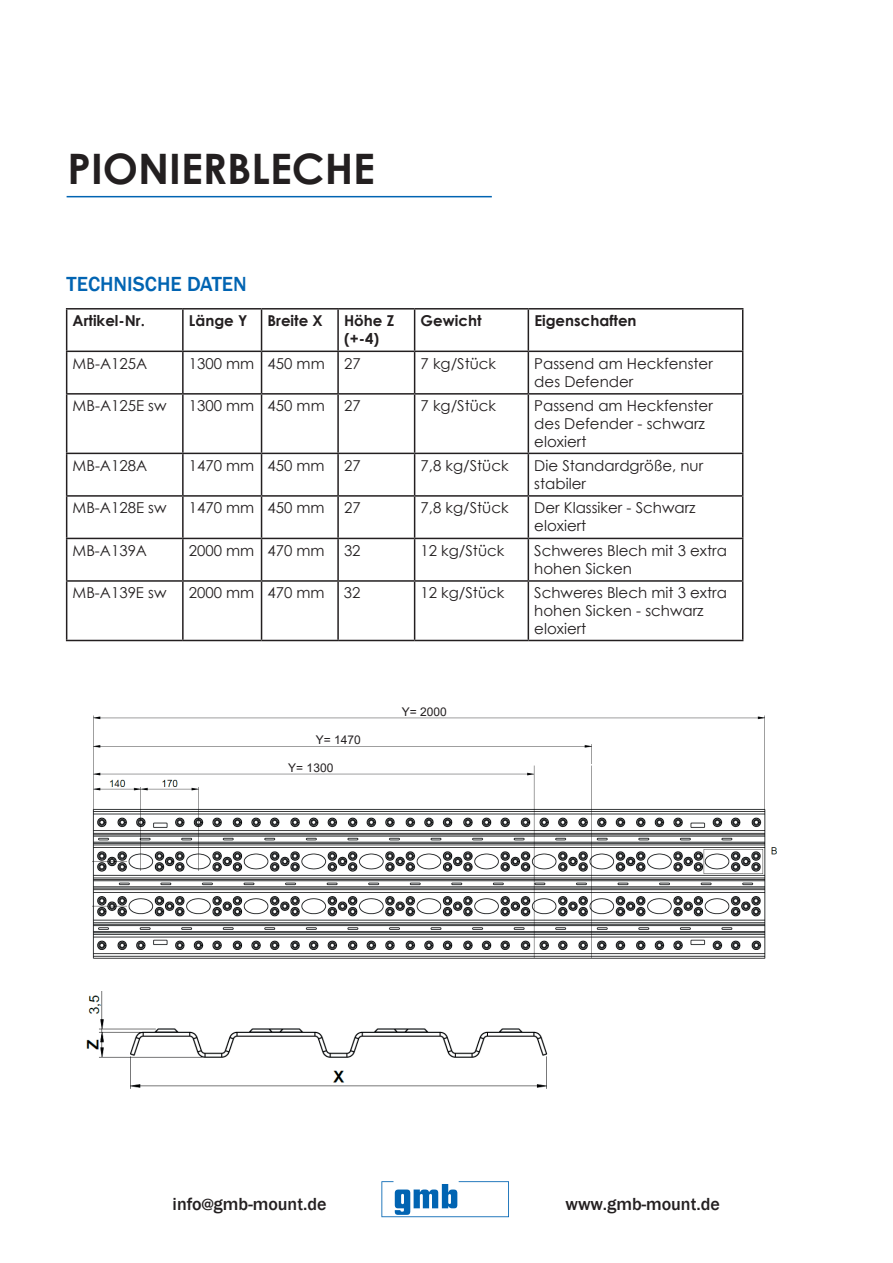
<style>
.page{position:relative;width:893px;height:1263px;background:#fff}
.page>*{position:absolute;margin:0;border:0;box-sizing:border-box;transform-origin:0 0}
.t1{font:700 42px "Century Gothic";color:#231f20}
.t2{font:500 21px "Franklin Gothic";color:#0164b2}
.t3{font:500 18px "Franklin Gothic";color:#231f20}
.t4{font:15px/18px "Century Gothic";color:#231f20}
.t5{font:700 15px/18px "Century Gothic";color:#231f20}
.t6{font:12px "Arial";color:#231f20}
.s1{font-size:16.5px}
</style>
<div class="page">
<hr style="left:66px;top:308px;width:117px;height:2px;background:#231f20">
<hr style="left:66px;top:310px;width:1px;height:41px;background:#231f20">
<hr style="left:183px;top:308px;width:79px;height:2px;background:#231f20">
<hr style="left:182px;top:310px;width:2px;height:41px;background:#231f20">
<hr style="left:262px;top:308px;width:76px;height:2px;background:#231f20">
<hr style="left:261px;top:310px;width:1px;height:41px;background:#231f20">
<hr style="left:338px;top:308px;width:77px;height:2px;background:#231f20">
<hr style="left:337px;top:310px;width:2px;height:41px;background:#231f20">
<hr style="left:415px;top:308px;width:113px;height:2px;background:#231f20">
<hr style="left:414px;top:310px;width:1px;height:41px;background:#231f20">
<hr style="left:528px;top:308px;width:215px;height:2px;background:#231f20">
<hr style="left:528px;top:310px;width:1px;height:41px;background:#231f20">
<hr style="left:742px;top:310px;width:1px;height:41px;background:#231f20">
<hr style="left:66px;top:351px;width:117px;height:1px;background:#231f20">
<hr style="left:66px;top:352px;width:1px;height:41px;background:#231f20">
<hr style="left:183px;top:351px;width:79px;height:1px;background:#231f20">
<hr style="left:182px;top:352px;width:2px;height:41px;background:#231f20">
<hr style="left:262px;top:351px;width:76px;height:1px;background:#231f20">
<hr style="left:261px;top:352px;width:1px;height:41px;background:#231f20">
<hr style="left:338px;top:351px;width:77px;height:1px;background:#231f20">
<hr style="left:337px;top:352px;width:2px;height:41px;background:#231f20">
<hr style="left:415px;top:351px;width:113px;height:1px;background:#231f20">
<hr style="left:414px;top:352px;width:1px;height:41px;background:#231f20">
<hr style="left:528px;top:351px;width:215px;height:1px;background:#231f20">
<hr style="left:528px;top:352px;width:1px;height:41px;background:#231f20">
<hr style="left:742px;top:352px;width:1px;height:41px;background:#231f20">
<hr style="left:66px;top:393px;width:117px;height:2px;background:#231f20">
<hr style="left:66px;top:395px;width:1px;height:58px;background:#231f20">
<hr style="left:183px;top:393px;width:79px;height:2px;background:#231f20">
<hr style="left:182px;top:395px;width:2px;height:58px;background:#231f20">
<hr style="left:262px;top:393px;width:76px;height:2px;background:#231f20">
<hr style="left:261px;top:395px;width:1px;height:58px;background:#231f20">
<hr style="left:338px;top:393px;width:77px;height:2px;background:#231f20">
<hr style="left:337px;top:395px;width:2px;height:58px;background:#231f20">
<hr style="left:415px;top:393px;width:113px;height:2px;background:#231f20">
<hr style="left:414px;top:395px;width:1px;height:58px;background:#231f20">
<hr style="left:528px;top:393px;width:215px;height:2px;background:#231f20">
<hr style="left:528px;top:395px;width:1px;height:58px;background:#231f20">
<hr style="left:742px;top:395px;width:1px;height:58px;background:#231f20">
<hr style="left:66px;top:453px;width:117px;height:1px;background:#231f20">
<hr style="left:66px;top:454px;width:1px;height:41px;background:#231f20">
<hr style="left:183px;top:453px;width:79px;height:1px;background:#231f20">
<hr style="left:182px;top:454px;width:2px;height:41px;background:#231f20">
<hr style="left:262px;top:453px;width:76px;height:1px;background:#231f20">
<hr style="left:261px;top:454px;width:1px;height:41px;background:#231f20">
<hr style="left:338px;top:453px;width:77px;height:1px;background:#231f20">
<hr style="left:337px;top:454px;width:2px;height:41px;background:#231f20">
<hr style="left:415px;top:453px;width:113px;height:1px;background:#231f20">
<hr style="left:414px;top:454px;width:1px;height:41px;background:#231f20">
<hr style="left:528px;top:453px;width:215px;height:1px;background:#231f20">
<hr style="left:528px;top:454px;width:1px;height:41px;background:#231f20">
<hr style="left:742px;top:454px;width:1px;height:41px;background:#231f20">
<hr style="left:66px;top:495px;width:117px;height:2px;background:#231f20">
<hr style="left:66px;top:497px;width:1px;height:41px;background:#231f20">
<hr style="left:183px;top:495px;width:79px;height:2px;background:#231f20">
<hr style="left:182px;top:497px;width:2px;height:41px;background:#231f20">
<hr style="left:262px;top:495px;width:76px;height:2px;background:#231f20">
<hr style="left:261px;top:497px;width:1px;height:41px;background:#231f20">
<hr style="left:338px;top:495px;width:77px;height:2px;background:#231f20">
<hr style="left:337px;top:497px;width:2px;height:41px;background:#231f20">
<hr style="left:415px;top:495px;width:113px;height:2px;background:#231f20">
<hr style="left:414px;top:497px;width:1px;height:41px;background:#231f20">
<hr style="left:528px;top:495px;width:215px;height:2px;background:#231f20">
<hr style="left:528px;top:497px;width:1px;height:41px;background:#231f20">
<hr style="left:742px;top:497px;width:1px;height:41px;background:#231f20">
<hr style="left:66px;top:538px;width:117px;height:1px;background:#231f20">
<hr style="left:66px;top:539px;width:1px;height:41px;background:#231f20">
<hr style="left:183px;top:538px;width:79px;height:1px;background:#231f20">
<hr style="left:182px;top:539px;width:2px;height:41px;background:#231f20">
<hr style="left:262px;top:538px;width:76px;height:1px;background:#231f20">
<hr style="left:261px;top:539px;width:1px;height:41px;background:#231f20">
<hr style="left:338px;top:538px;width:77px;height:1px;background:#231f20">
<hr style="left:337px;top:539px;width:2px;height:41px;background:#231f20">
<hr style="left:415px;top:538px;width:113px;height:1px;background:#231f20">
<hr style="left:414px;top:539px;width:1px;height:41px;background:#231f20">
<hr style="left:528px;top:538px;width:215px;height:1px;background:#231f20">
<hr style="left:528px;top:539px;width:1px;height:41px;background:#231f20">
<hr style="left:742px;top:539px;width:1px;height:41px;background:#231f20">
<hr style="left:66px;top:580px;width:117px;height:2px;background:#231f20">
<hr style="left:66px;top:582px;width:1px;height:58px;background:#231f20">
<hr style="left:183px;top:580px;width:79px;height:2px;background:#231f20">
<hr style="left:182px;top:582px;width:2px;height:58px;background:#231f20">
<hr style="left:262px;top:580px;width:76px;height:2px;background:#231f20">
<hr style="left:261px;top:582px;width:1px;height:58px;background:#231f20">
<hr style="left:338px;top:580px;width:77px;height:2px;background:#231f20">
<hr style="left:337px;top:582px;width:2px;height:58px;background:#231f20">
<hr style="left:415px;top:580px;width:113px;height:2px;background:#231f20">
<hr style="left:414px;top:582px;width:1px;height:58px;background:#231f20">
<hr style="left:528px;top:580px;width:215px;height:2px;background:#231f20">
<hr style="left:528px;top:582px;width:1px;height:58px;background:#231f20">
<hr style="left:742px;top:582px;width:1px;height:58px;background:#231f20">
<hr style="left:66px;top:640px;width:117px;height:1px;background:#231f20">
<hr style="left:183px;top:640px;width:79px;height:1px;background:#231f20">
<hr style="left:262px;top:640px;width:76px;height:1px;background:#231f20">
<hr style="left:338px;top:640px;width:77px;height:1px;background:#231f20">
<hr style="left:415px;top:640px;width:113px;height:1px;background:#231f20">
<hr style="left:528px;top:640px;width:215px;height:1px;background:#231f20">
<svg style="left:381px;top:1181px;width:128px;height:36px"></svg>
<hr style="left:67px;top:196px;width:425px;height:1px;background:#0164b2">
<img style="left:86px;top:992px;width:462px;height:97px">
<img style="left:93px;top:715px;width:684px;height:244px">
<div style="left:402px;top:695px;width:61px;height:21px;background:#fff"></div>
<div style="left:316px;top:723px;width:61px;height:21px;background:#fff"></div>
<div style="left:288px;top:751px;width:62px;height:21px;background:#fff"></div>
<h1 class="t1" style="left:68px;top:137px;width:309px">PIONIERBLECHE</h1>
<h2 class="t2" style="left:67px;top:271px;width:182px">TECHNISCHE DATEN</h2>
<p class="t5" style="left:73px;top:311px;width:74px">Artikel-Nr.</p>
<p class="t5" style="left:189px;top:311px;width:60px">Länge Y</p>
<p class="t5" style="left:268px;top:311px;width:57px">Breite X</p>
<p class="t5" style="left:344px;top:311px;width:52px">Höhe Z (+-4)</p>
<p class="t5" style="left:421px;top:311px;width:62px">Gewicht</p>
<p class="t5" style="left:534px;top:311px;width:104px">Eigenschaften</p>
<p class="t4" style="left:73px;top:354px;width:76px">MB-A125A</p>
<p class="t4" style="left:189px;top:354px;width:137px">1300 mm 450 mm</p>
<p class="t4" style="left:344px;top:354px;width:18px">27</p>
<p class="t4" style="left:421px;top:354px;width:77px">7 kg/Stück</p>
<p class="t4" style="left:534px;top:354px;width:180px">Passend am Heckfenster des Defender</p>
<p class="t4" style="left:73px;top:396px;width:95px">MB-A125E sw</p>
<p class="t4" style="left:189px;top:396px;width:137px">1300 mm 450 mm</p>
<p class="t4" style="left:344px;top:396px;width:18px">27</p>
<p class="t4" style="left:421px;top:396px;width:77px">7 kg/Stück</p>
<p class="t4" style="left:534px;top:396px;width:180px">Passend am Heckfenster des Defender - schwarz eloxiert</p>
<p class="t4" style="left:73px;top:456px;width:76px">MB-A128A</p>
<p class="t4" style="left:189px;top:456px;width:137px">1470 mm 450 mm</p>
<p class="t4" style="left:344px;top:456px;width:18px">27</p>
<p class="t4" style="left:421px;top:456px;width:90px">7,8 kg/Stück</p>
<p class="t4" style="left:534px;top:456px;width:170px">Die Standardgröße, nur stabiler</p>
<p class="t4" style="left:73px;top:498px;width:95px">MB-A128E sw</p>
<p class="t4" style="left:189px;top:498px;width:137px">1470 mm 450 mm</p>
<p class="t4" style="left:344px;top:498px;width:18px">27</p>
<p class="t4" style="left:421px;top:498px;width:90px">7,8 kg/Stück</p>
<p class="t4" style="left:534px;top:498px;width:163px">Der Klassiker - Schwarz eloxiert</p>
<p class="t4" style="left:73px;top:541px;width:76px">MB-A139A</p>
<p class="t4" style="left:189px;top:541px;width:137px">2000 mm 470 mm</p>
<p class="t4" style="left:344px;top:541px;width:18px">32</p>
<p class="t4" style="left:421px;top:541px;width:85px">12 kg/Stück</p>
<p class="t4" style="left:534px;top:541px;width:194px">Schweres Blech mit 3 extra hohen Sicken</p>
<p class="t4" style="left:73px;top:584px;width:95px">MB-A139E sw</p>
<p class="t4" style="left:189px;top:584px;width:137px">2000 mm 470 mm</p>
<p class="t4" style="left:344px;top:584px;width:18px">32</p>
<p class="t4" style="left:420px;top:584px;width:85px">12 kg/Stück</p>
<p class="t4" style="left:534px;top:584px;width:194px">Schweres Blech mit 3 extra hohen Sicken - schwarz eloxiert</p>
<p class="t6" style="left:316px;top:732px;width:47px">Y= 1470</p>
<p class="t6" style="left:288px;top:760px;width:47px">Y= 1300</p>
<p class="t6" style="left:402px;top:703px;width:47px">Y= 2000</p>
<p class="t3" style="left:173px;top:1192px;width:155px">info<span class="s1">@</span>gmb-mount.de</p>
<p class="t3" style="left:565px;top:1192px;width:156px">www.gmb-mount.de</p>
</div>
